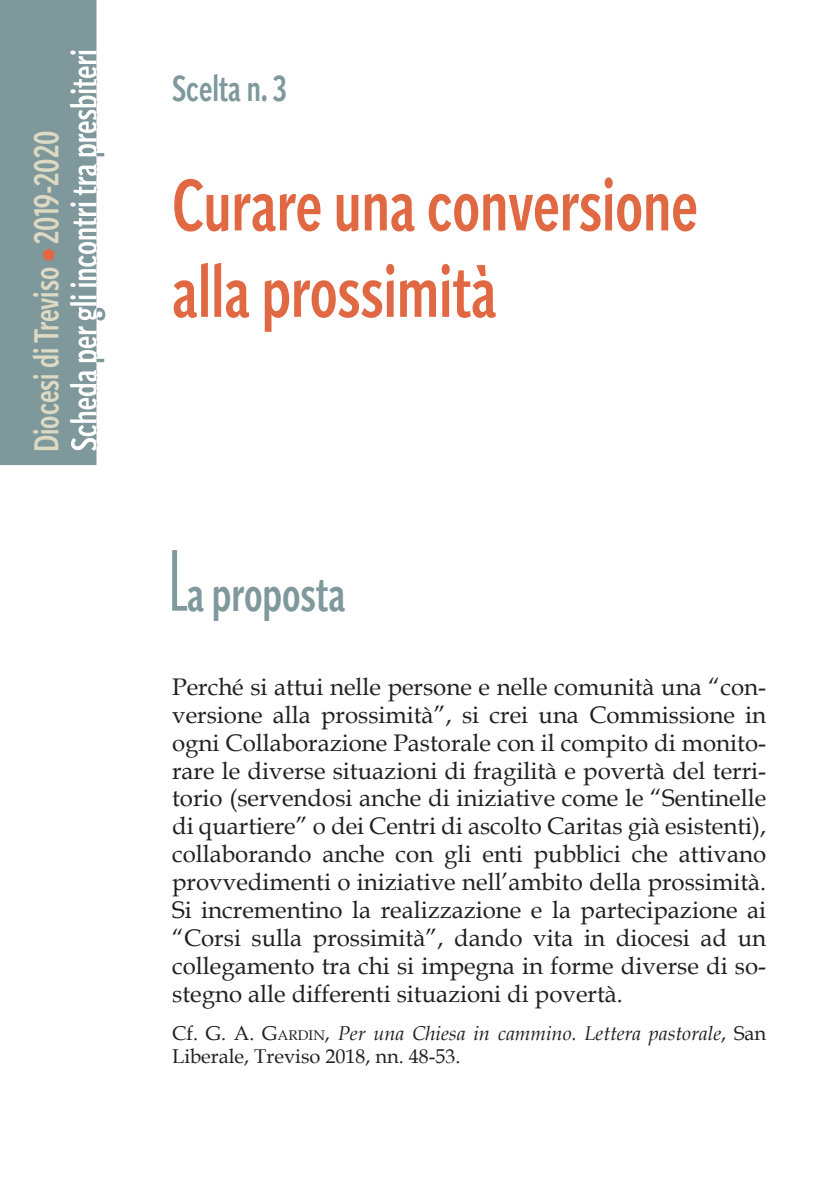
<style>
.page{position:relative;width:840px;height:1191px;background:#fff}
.page>*{position:absolute;margin:0;border:0;box-sizing:border-box;transform-origin:0 0}
.t1{font:500 72px "Independent Sans Condensed";color:#e06843}
.t2{font:500 48px "Independent Sans Condensed";color:#7e989b}
.t3{font:500 36px "Independent Sans Condensed";color:#7e989b}
.t4{font:500 34.4px "Independent Sans Condensed";color:#ddd9c3}
.t5{font:24px/28px "KZ Book Antiqua";color:#231f20;text-align:justify}
.t6{font:20px/23.4px "KZ Book Antiqua";color:#231f20}
.s1{font-size:16px;color:#e06843}
.s2{font-style:inherit}
.s3{font-size:14px}
.s4{font-style:italic}
</style>
<div class="page">
<svg style="left:172px;top:550px;width:15px;height:60px"></svg>
<svg style="left:0;top:0;width:105px;height:465px;fill:#7e989b"></svg>
<p class="t4" style="left:24px;top:452px;width:323px;rotate:-90deg">Diocesi di Treviso <span class="s1">•</span> 2019-2020</p>
<p class="t3" style="left:172px;top:65px;width:116px">Scelta n. 3</p>
<p class="t1" style="left:172px;top:158px;width:527px">Curare una conversione</p>
<p class="t1" style="left:172px;top:244px;width:326px">alla prossimità</p>
<p class="t2" style="left:187px;top:562px;width:160px">a proposta</p>
<p class="t5" style="left:172px;top:672px;width:595px">Perché si attui nelle persone e nelle comunità una “con&shy;versione alla prossimità”, si crei una Commissione in ogni Collaborazione Pastorale con il compito di monito&shy;rare le diverse situazioni di fragilità e povertà del terri&shy;torio (servendosi anche di iniziative come le “Sentinelle di quartiere” o dei Centri di ascolto Caritas già esistenti), collaborando anche con gli enti pubblici che attivano provvedimenti o iniziative nell’ambito della prossimità.<br>Si incrementino la realizzazione e la partecipazione ai “Corsi sulla prossimità”, dando vita in diocesi ad un collegamento tra chi si impegna in forme diverse di so&shy;stegno alle differenti situazioni di povertà.</p>
<p class="t6" style="left:172px;top:1020px;width:595px">Cf. G. A. <span class="s2">G</span><span class="s3">ARDIN</span>, <span class="s4">Per una Chiesa in cammino. Lettera pastorale</span>, San<br>Liberale, Treviso 2018, nn. 48-53.</p>
</div>
